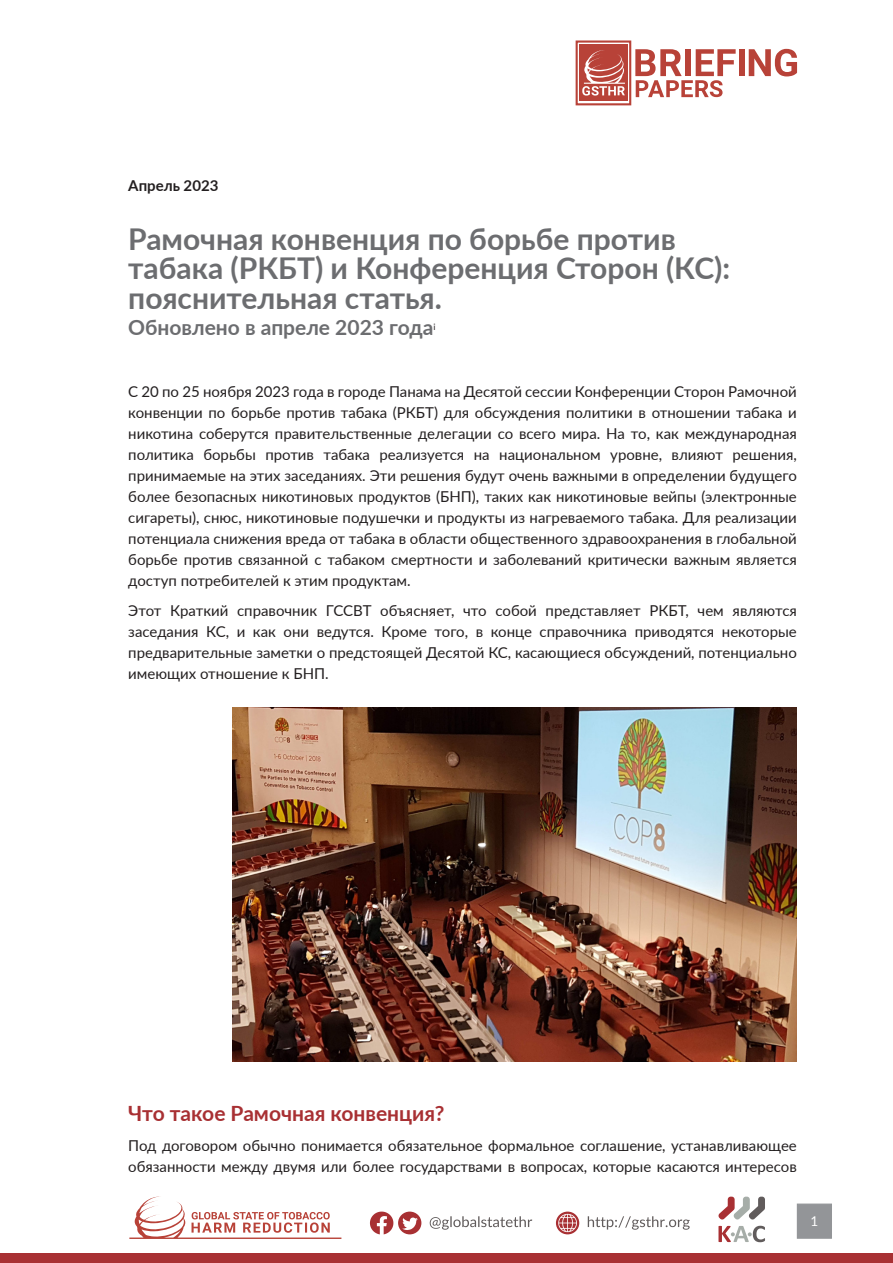
<style>
.page{position:relative;width:893px;height:1263px;background:#fff}
.page>*{position:absolute;margin:0;border:0;box-sizing:border-box;transform-origin:0 0}
.Tre___tekstu{font:700 30px "Lato";color:#6c6d70}
.t1{font:700 21px "Lato";color:#a83033}
.Tre___tekstu-2{font:700 21px "Lato";color:#6c6d70}
.Domy_lnie{font:15px/21px "Lato";color:#231f20;text-align:justify}
.Tre___tekstu-3{font:15px/21px "Lato";color:#231f20}
.t2{font:700 15px "Lato";color:#231f20}
.t3{font:13.5px "Lato";color:#fff}
.Tre___tekstu-4{font:8.7px "Lato";color:#231f20}
</style>
<div class="page">
<div style="left:739px;top:49px;width:6px;height:27px;background:#b84238"></div>
<svg style="left:749px;top:49px;width:48px;height:27px"></svg>
<div style="left:576px;top:40px;width:55px;height:65px;border:2px solid #b84238"></div>
<div style="left:579px;top:45px;width:48px;height:56px;background:#b84238"></div>
<svg style="left:582px;top:50px;width:43px;height:46px"></svg>
<svg style="left:635px;top:49px;width:101px;height:48px"></svg>
<svg style="left:129px;top:1196px;width:212px;height:43px"></svg>
<div style="left:398px;top:1211px;width:23px;height:23px;background:#a83033;border-radius:50%"></div>
<svg style="left:402px;top:1217px;width:16px;height:13px"></svg>
<svg style="left:370px;top:1211px;width:23px;height:23px"></svg>
<svg style="left:556px;top:1211px;width:23px;height:23px"></svg>
<svg style="left:558px;top:1214px;width:19px;height:18px"></svg>
<svg style="left:718px;top:1196px;width:47px;height:24px"></svg>
<svg style="left:718px;top:1226px;width:47px;height:16px"></svg>
<svg style="left:430px;top:1216px;width:102px;height:14px"></svg>
<svg style="left:588px;top:1216px;width:102px;height:14px"></svg>
<div style="left:797px;top:1203px;width:35px;height:36px;background:#939598;border:1px solid #939598"></div>
<div style="left:0;top:1253px;width:893px;height:10px;background:#a83033"></div>
<img style="left:233px;top:707px;width:564px;height:354px">
<p class="t2" style="left:128px;top:174px;width:92px">Aпрель 2023</p>
<p class="Tre___tekstu" style="left:128px;top:217px;width:549px">Рамочная конвенция по борьбе против</p>
<p class="Tre___tekstu" style="left:128px;top:246px;width:603px">табака (РКБТ) и Конференция Сторон (КС):</p>
<p class="Tre___tekstu" style="left:128px;top:276px;width:315px">пояснительная статья.</p>
<p class="Tre___tekstu-2" style="left:128px;top:312px;width:307px">Обновлено в апреле 2023 года</p>
<p class="Tre___tekstu-4" style="left:433px;top:321px;width:4px">i</p>
<p class="Domy_lnie" style="left:128px;top:381px;width:670px">C 20 по 25 ноября 2023 года в городе Панама на Десятой сессии Конференции Сторон Рамочной конвенции по борьбе против табака (РКБТ) для обсуждения политики в отношении табака и никотина соберутся правительственные делегации со всего мира. На то, как международная политика борьбы против табака реализуется на национальном уровне, влияют решения, принимаемые на этих заседаниях. Эти решения будут очень важными в определении будущего более безопасных никотиновых продуктов (БНП), таких как никотиновые вейпы (электронные сигареты), снюс, никотиновые подушечки и продукты из нагреваемого табака. Для реализации потенциала снижения вреда от табака в области общественного здравоохранения в глобальной борьбе против связанной с табаком смертности и заболеваний критически важным является доступ потребителей к этим продуктам.</p>
<p class="Domy_lnie" style="left:128px;top:599px;width:670px">Этот Краткий справочник ГССВТ объясняет, что собой представляет РКБТ, чем являются заседания КС, и как они ведутся. Кроме того, в конце справочника приводятся некоторые предварительные заметки о предстоящей Десятой КС, касающиеся обсуждений, потенциально имеющих отношение к БНП.</p>
<p class="t1" style="left:128px;top:1098px;width:318px">Что такое Рамочная конвенция?</p>
<p class="Tre___tekstu-3" style="left:128px;top:1134px;width:670px">Под договором обычно понимается обязательное формальное соглашение, устанавливающее обязанности между двумя или более государствами в вопросах, которые касаются интересов</p>
<p class="t3" style="left:810px;top:1211px;width:9px">1</p>
</div>
